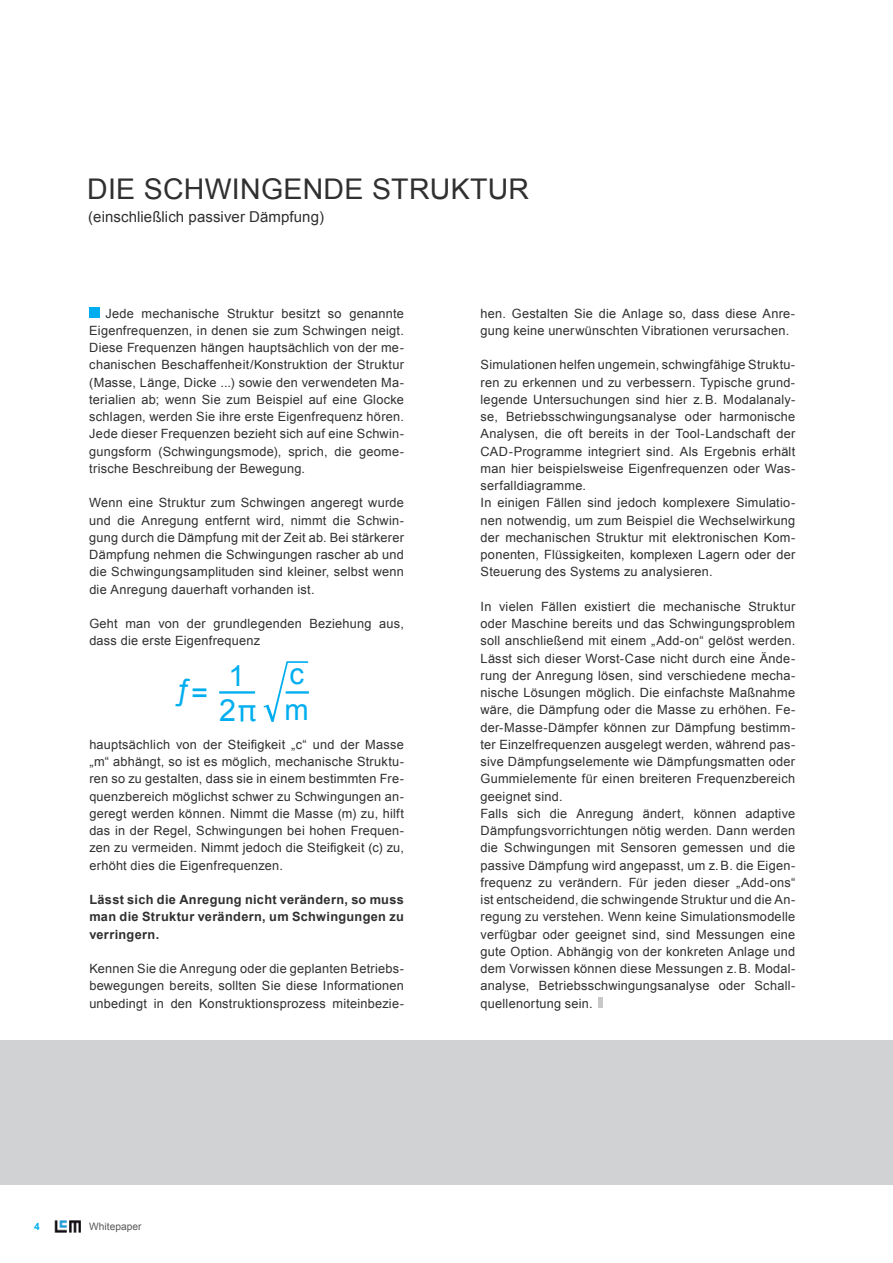
<style>
.page{position:relative;width:893px;height:1263px;background:#fff}
.page>*{position:absolute;margin:0;border:0;box-sizing:border-box;transform-origin:0 0}
.t1{font:30.45px "Arial";color:#00aeef}
.t2{font:29.1px "Arial";color:#00aeef}
.t3{font:28.5px "Arial";letter-spacing:.01em;color:#312f30}
.t4{font:15px "Arial";letter-spacing:.005em;color:#312f30}
.t5{font:12.75px/17.2px "Arial";letter-spacing:.02em;color:#312f30;text-align:justify}
.t6{font:700 12.75px/17.2px "Arial";letter-spacing:.025em;color:#312f30;text-align:justify}
.t7{font:10.2px "Arial";color:#57585a}
.t8{font:700 10.2px "Arial";color:#00aeef}
.s1{font-family:"Helvetica Neue"}
</style>
<div class="page">
<div style="left:0;top:1040px;width:893px;height:144px;background:#d1d2d4"></div>
<img style="left:55px;top:1220px;width:26px;height:12px">
<div style="left:89px;top:308px;width:11px;height:10px;background:#00aeef"></div>
<svg style="left:264px;top:661px;width:44px;height:61px"></svg>
<hr style="left:286px;top:691px;width:23px;height:3px;background:#00aeef">
<hr style="left:219px;top:691px;width:36px;height:3px;background:#00aeef">
<div style="left:598px;top:998px;width:5px;height:10px;background:#c7c8ca"></div>
<h3 class="t3" style="left:87px;top:171px;width:443px">Die schwingende Struktur</h3>
<p class="t4" style="left:88px;top:207px;width:237px">(einschließlich passiver Dämpfung)</p>
<p class="t5" style="left:89px;top:305px;width:316px;text-indent:16px">Jede mechanische Struktur besitzt so genannte Eigenfrequenzen, in denen sie zum Schwingen neigt.<br>Diese Frequenzen hängen hauptsächlich von der me&shy;chanischen Beschaffenheit/Konstruktion der Struktur (Masse, Länge, Dicke ...) sowie den verwendeten Ma&shy;terialien ab; wenn Sie zum Beispiel auf eine Glocke schlagen, werden Sie ihre erste Eigenfrequenz hören.<br>Jede dieser Frequenzen bezieht sich auf eine Schwin&shy;gungsform (Schwingungsmode), sprich, die geome&shy;trische Beschreibung der Bewegung.</p>
<p class="t5" style="left:89px;top:494px;width:316px">Wenn eine Struktur zum Schwingen angeregt wurde und die Anregung entfernt wird, nimmt die Schwin&shy;gung durch die Dämpfung mit der Zeit ab. Bei stärkerer Dämpfung nehmen die Schwingungen rascher ab und die Schwingungsamplituden sind kleiner, selbst wenn die Anregung dauerhaft vorhanden ist.</p>
<p class="t5" style="left:89px;top:615px;width:316px">Geht man von der grundlegenden Beziehung aus, dass die erste Eigenfrequenz</p>
<h2 class="t2" style="left:175px;top:672px;width:35px">ƒ=</h2>
<h2 class="t2" style="left:229px;top:656px;width:18px">1</h2>
<h2 class="t2" style="left:289px;top:655px;width:16px">c</h2>
<h1 class="t1" style="left:219px;top:690px;width:39px">2<span class="s1">π</span></h1>
<h2 class="t2" style="left:285px;top:690px;width:26px">m</h2>
<p class="t5" style="left:89px;top:736px;width:316px">hauptsächlich von der Steifigkeit „c“ und der Masse „m“ abhängt, so ist es möglich, mechanische Struktu&shy;ren so zu gestalten, dass sie in einem bestimmten Fre&shy;quenzbereich möglichst schwer zu Schwingungen an&shy;geregt werden können. N immt die Masse (m) zu, hilft das in der Regel, Schwingungen bei hohen Frequen&shy;zen zu vermeiden. Nimmt jedoch die Steifigkeit (c) zu, erhöht dies die Eigenfrequenzen.</p>
<p class="t6" style="left:89px;top:891px;width:316px">Lässt sich die Anregung nicht verändern, so muss man die Struktur verändern, um Schwingungen zu verringern.</p>
<p class="t5" style="left:89px;top:960px;width:316px">Kennen Sie die Anregung oder die geplanten Betriebs&shy;bewegungen bereits, sollten Sie diese I nformationen unbedingt in den Konstruktionsprozess miteinbezie-</p>
<p class="t5" style="left:481px;top:305px;width:316px">hen. Gestalten Sie die Anlage so, dass diese Anre&shy;gung keine unerwünschten Vibrationen verursachen.</p>
<p class="t5" style="left:481px;top:356px;width:316px;text-align:left">Simulationen helfen ungemein, schwingfähige Struktu&shy;ren zu erkennen und zu verbessern. Typische grund&shy;legende U ntersuchungen sind hier z. B . Modalanaly&shy;se, Betriebsschwingungsanalyse oder harmonische Analysen, die oft bereits in der Tool-Landschaft der CAD-Programme integriert sind. Als Ergebnis erhält man hier beispielsweise Eigenfrequenzen oder Was&shy;serfalldiagramme.<br>I n einigen Fällen sind jedoch komplexere Simulatio&shy;nen notwendig, um zum Beispiel die Wechselwirkung der mechanischen Struktur mit elektronischen Kom&shy;ponenten, Flüssigkeiten, komplexen Lagern oder der Steuerung des Systems zu analysieren.</p>
<p class="t5" style="left:481px;top:598px;width:316px;text-align:left">I n vielen Fällen existiert die mechanische Struktur oder Maschine bereits und das Schwingungsproblem soll anschließend mit einem „Add-on“ gelöst werden.<br>Lässt sich dieser Worst-Case nicht durch eine Ände&shy;rung der Anregung lösen, sind verschiedene mecha&shy;nische Lösungen möglich. Die einfachste Maßnahme wäre, die Dämpfung oder die Masse zu erhöhen. Fe&shy;der-Masse-Dämpfer können zur Dämpfung bestimm&shy;ter Einzelfrequenzen ausgelegt werden, während pas&shy;sive Dämpfungselemente wie Dämpfungsmatten oder Gummielemente für einen breiteren Frequenzbereich geeignet sind.<br>Falls sich die Anregung ändert, können adaptive Dämpfungsvorrichtungen nötig werden. Dann werden die Schwingungen mit Sensoren gemessen und die passive Dämpfung wird angepasst, um z. B . die Eigen&shy;frequenz zu verändern. Für jeden dieser „Add-ons“ ist entscheidend, die schwingende Struktur und die An&shy;regung zu verstehen. Wenn keine Simulationsmodelle verfügbar oder geeignet sind, sind Messungen eine gute Option. Abhängig von der konkreten Anlage und dem Vorwissen können diese Messungen z. B . Modal&shy;analyse, Betriebsschwingungsanalyse oder Schall&shy;quellenortung sein.</p>
<p class="t8" style="left:34px;top:1219px;width:7px">4</p>
<p class="t7" style="left:89px;top:1220px;width:54px">Whitepaper</p>
</div>
